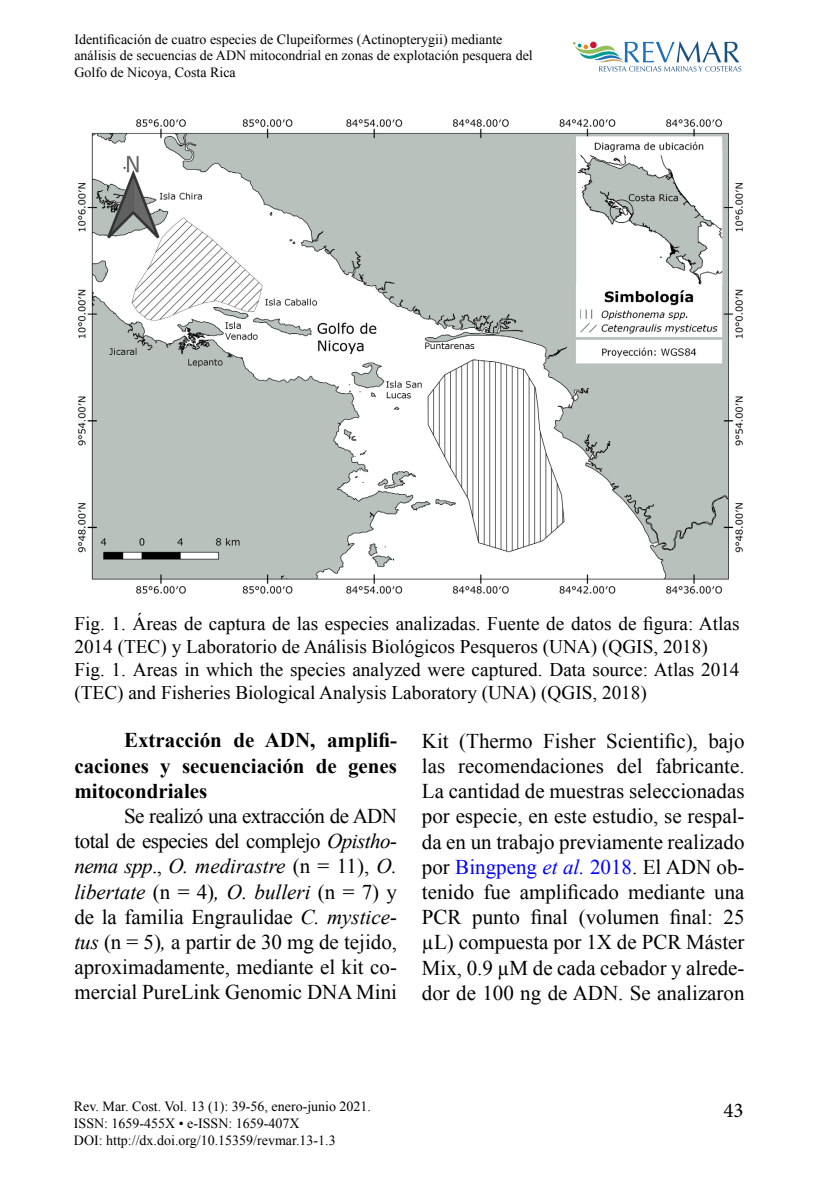
<style>
.page{position:relative;width:819px;height:1197px;background:#fff}
.page>*{position:absolute;margin:0;border:0;box-sizing:border-box;transform-origin:0 0}
.t1{font:21px/25.2px "Times New Roman";color:#000;text-align:justify}
.t2{font:700 21px/25.2px "Times New Roman";color:#000;text-align:justify}
.t3{font:21px "Minion Pro";color:#000}
.t4{font:19.25px/23.1px "Times New Roman";color:#000}
.t5{font:14px/16.8px "Times New Roman";color:#000}
.s1{font-style:italic}
.s2{color:#00f}
.s3{font-style:italic;color:#00f}
</style>
<div class="page">
<svg style="left:573px;top:41px;width:168px;height:31px"></svg>
<img style="left:78px;top:119px;width:665px;height:475px">
<p class="t5" style="left:74px;top:30px;width:460px">Identificación de cuatro especies de Clupeiformes (Actinopterygii) mediante análisis de secuencias de ADN mitocondrial en zonas de explotación pesquera del<br>Golfo de Nicoya, Costa Rica</p>
<p class="t4" style="left:74px;top:612px;width:667px">Fig. 1. Áreas de captura de las especies analizadas. Fuente de datos de figura: Atlas 2014 (TEC) y Laboratorio de Análisis Biológicos Pesqueros (UNA) (QGIS, 2018)<br>Fig. 1. Areas in which the species analyzed were captured. Data source: Atlas 2014 (TEC) and Fisheries Biological Analysis Laboratory (UNA) (QGIS, 2018)</p>
<p class="t2" style="left:74px;top:727px;width:324px;text-indent:50px">Extracción de ADN, amplifi&shy;caciones y secuenciación de genes mitocondriales</p>
<p class="t1" style="left:74px;top:803px;width:324px;text-indent:50px">Se realizó una extracción de ADN total de especies del complejo <span class="s1">Opistho&shy;nema spp</span>., <span class="s1">O. medirastre</span> (n = 11), <span class="s1">O. libertate</span> (n = 4)<span class="s1">, O. bulleri</span> (n = 7) y de la familia Engraulidae <span class="s1">C. mystice&shy;tus</span> (n = 5)<span class="s1">,</span> a partir de 30 mg de tejido, aproximadamente, mediante el kit co&shy;mercial PureLink Genomic DNA Mini</p>
<p class="t1" style="left:422px;top:728px;width:324px">Kit (Thermo Fisher Scientific), bajo las recomendaciones del fabricante.<br>La cantidad de muestras seleccionadas por especie, en este estudio, se respal&shy;da en un trabajo previamente realizado por <span class="s2">Bingpeng</span> <span class="s3">et al.</span> <span class="s2">2018</span>. El ADN ob&shy;tenido fue amplificado mediante una PCR punto final (volumen final: 25 µL) compuesta por 1X de PCR Máster Mix, 0.9 µM de cada cebador y alrede&shy;dor de 100 ng de ADN. Se analizaron</p>
<p class="t5" style="left:74px;top:1098px;width:299px">Rev. Mar. Cost. Vol. 13 (1): 39-56, enero-junio 2021.<br>ISSN: 1659-455X • e-ISSN: 1659-407X<br>DOI: http://dx.doi.org/10.15359/revmar.13-1.3</p>
<p class="t3" style="left:723px;top:1096px;width:22px">43</p>
</div>
